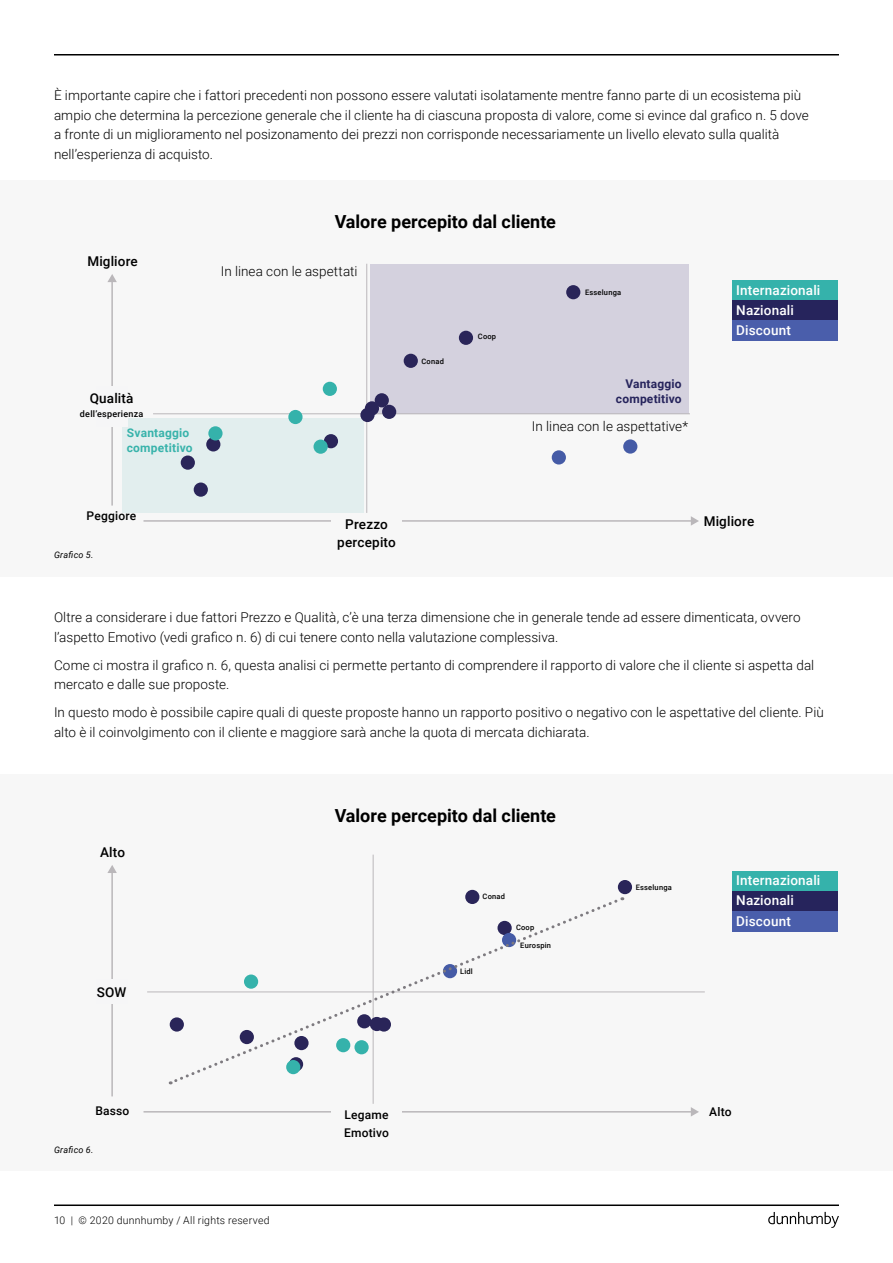
<style>
.page{position:relative;width:893px;height:1263px;background:#fff}
.page>*{position:absolute;margin:0;border:0;box-sizing:border-box;transform-origin:0 0}
.t1{font:700 18px "Roboto";color:#000}
.t2{font:300 13.5px/19.5px "Roboto";letter-spacing:.005em;color:#000}
.t3{font:500 13.5px "Roboto";letter-spacing:.01em;color:#fff}
.t4{font:500 13.5px/17.5px "Roboto";letter-spacing:.01em;color:#000;text-align:center}
.t5{font:500 12px/17.5px "Roboto";letter-spacing:.015em;color:#000}
.t6{font:700 12px/14.5px "Roboto";letter-spacing:.015em;color:#38b3ab}
.t7{font:700 12px/14.5px "Roboto";letter-spacing:.015em;color:#26245c;text-align:right}
.t8{font:300 10.5px "Roboto";letter-spacing:.025em;color:#000}
.t9{font:italic 9px "Roboto";letter-spacing:.03em;color:#000}
.t10{font:500 9px "Roboto";letter-spacing:.025em;color:#000}
.t11{font:500 7.5px "Roboto";letter-spacing:.025em;color:#000}
</style>
<div class="page">
<hr style="left:54px;top:54px;width:785px;height:2px;background:#000">
<svg style="left:768px;top:1212px;width:71px;height:16px"></svg>
<hr style="left:54px;top:1204px;width:785px;height:2px;background:#000">
<div style="left:0;top:774px;width:893px;height:396px;background:#f7f7f7"></div>
<div style="left:0;top:180px;width:893px;height:396px;background:#f7f7f7"></div>
<div style="left:122px;top:418px;width:242px;height:95px;background:#e2eeee"></div>
<div style="left:370px;top:264px;width:319px;height:149px;background:#d4d1de"></div>
<svg style="left:107px;top:274px;width:10px;height:8px"></svg>
<hr style="left:111px;top:281px;width:2px;height:225px;background:#bab7ba">
<svg style="left:107px;top:865px;width:10px;height:8px"></svg>
<hr style="left:111px;top:871px;width:2px;height:225px;background:#bab7ba">
<svg style="left:691px;top:516px;width:8px;height:10px"></svg>
<hr style="left:144px;top:520px;width:548px;height:2px;background:#bab7ba">
<svg style="left:691px;top:1107px;width:8px;height:9px"></svg>
<hr style="left:144px;top:1111px;width:548px;height:1px;background:#bab7ba">
<hr style="left:153px;top:413px;width:537px;height:1px;background:#bab7ba">
<hr style="left:147px;top:991px;width:558px;height:1px;background:#bab7ba">
<hr style="left:366px;top:264px;width:1px;height:249px;background:#bab7ba">
<hr style="left:373px;top:855px;width:1px;height:249px;background:#bab7ba">
<div style="left:97px;top:386px;width:31px;height:40px;background:#f6f6f7"></div>
<div style="left:97px;top:979px;width:31px;height:25px;background:#f6f6f7"></div>
<div style="left:331px;top:516px;width:71px;height:25px;background:#f7f7f7"></div>
<div style="left:331px;top:1107px;width:71px;height:25px;background:#f7f7f7"></div>
<div style="left:181px;top:455px;width:14px;height:15px;background:#2a2559;border-radius:50%"></div>
<div style="left:206px;top:437px;width:14px;height:14px;background:#2a2559;border-radius:50%"></div>
<div style="left:194px;top:482px;width:14px;height:15px;background:#2a2559;border-radius:50%"></div>
<div style="left:324px;top:434px;width:14px;height:14px;background:#2a2559;border-radius:50%"></div>
<div style="left:170px;top:1017px;width:14px;height:14px;background:#2a2559;border-radius:50%"></div>
<div style="left:465px;top:890px;width:14px;height:14px;background:#2a2559;border-radius:50%"></div>
<div style="left:618px;top:880px;width:14px;height:14px;background:#2a2559;border-radius:50%"></div>
<div style="left:365px;top:401px;width:14px;height:14px;background:#2a2559;border-radius:50%"></div>
<div style="left:360px;top:408px;width:15px;height:14px;background:#2a2559;border-radius:50%"></div>
<div style="left:375px;top:393px;width:14px;height:14px;background:#2a2559;border-radius:50%"></div>
<div style="left:382px;top:405px;width:14px;height:14px;background:#2a2559;border-radius:50%"></div>
<div style="left:404px;top:354px;width:14px;height:14px;background:#2a2559;border-radius:50%"></div>
<div style="left:459px;top:331px;width:14px;height:14px;background:#2a2559;border-radius:50%"></div>
<div style="left:566px;top:285px;width:14px;height:14px;background:#2a2559;border-radius:50%"></div>
<div style="left:552px;top:450px;width:14px;height:14px;background:#455ba6;border-radius:50%"></div>
<div style="left:623px;top:439px;width:14px;height:15px;background:#455ba6;border-radius:50%"></div>
<div style="left:313px;top:440px;width:15px;height:14px;background:#35b2ab;border-radius:50%"></div>
<div style="left:288px;top:410px;width:15px;height:14px;background:#35b2ab;border-radius:50%"></div>
<div style="left:323px;top:382px;width:14px;height:14px;background:#35b2ab;border-radius:50%"></div>
<div style="left:208px;top:426px;width:15px;height:14px;background:#35b2ab;border-radius:50%"></div>
<div style="left:733px;top:280px;width:105px;height:20px;background:#35b2ab"></div>
<div style="left:733px;top:871px;width:105px;height:20px;background:#35b2ab"></div>
<div style="left:733px;top:300px;width:105px;height:20px;background:#26245c"></div>
<div style="left:733px;top:891px;width:105px;height:20px;background:#26245c"></div>
<div style="left:733px;top:320px;width:105px;height:20px;background:#4a5eab"></div>
<div style="left:733px;top:911px;width:105px;height:20px;background:#4a5eab"></div>
<svg style="left:172px;top:896px;width:451px;height:188px"></svg>
<p class="t2" style="left:54px;top:85px;width:756px">È importante capire che i fattori precedenti non possono essere valutati isolatamente mentre fanno parte di un ecosistema più ampio che determina la percezione generale che il cliente ha di ciascuna proposta di valore, come si evince dal grafico n. 5 dove a fronte di un miglioramento nel posizonamento dei prezzi non corrisponde necessariamente un livello elevato sulla qualità nell’esperienza di acquisto.</p>
<p class="t4" style="left:87px;top:252px;width:52px">Migliore</p>
<p class="t4" style="left:90px;top:389px;width:45px">Qualità</p>
<p class="t10" style="left:80px;top:408px;width:65px">dell’esperienza</p>
<p class="t6" style="left:127px;top:425px;width:67px">Svantaggio competitivo</p>
<p class="t5" style="left:87px;top:506px;width:51px">Peggiore</p>
<p class="t9" style="left:54px;top:548px;width:41px">Grafico 5.</p>
<h1 class="t1" style="left:335px;top:209px;width:223px">Valore percepito dal cliente</h1>
<p class="t2" style="left:221px;top:261px;width:138px">In linea con le aspettati</p>
<p class="t11" style="left:421px;top:356px;width:24px">Conad</p>
<p class="t11" style="left:478px;top:331px;width:20px">Coop</p>
<p class="t11" style="left:585px;top:287px;width:38px">Esselunga</p>
<p class="t7" style="left:616px;top:376px;width:67px">Vantaggio competitivo</p>
<p class="t2" style="left:532px;top:416px;width:158px">In linea con le aspettative*</p>
<p class="t3" style="left:736px;top:280px;width:86px">Internazionali</p>
<p class="t3" style="left:736px;top:300px;width:59px">Nazionali</p>
<p class="t3" style="left:736px;top:320px;width:56px">Discount</p>
<p class="t4" style="left:337px;top:515px;width:60px">Prezzo percepito</p>
<p class="t4" style="left:704px;top:512px;width:52px">Migliore</p>
<p class="t2" style="left:54px;top:607px;width:748px">Oltre a considerare i due fattori Prezzo e Qualità, c’è una terza dimensione che in generale tende ad essere dimenticata, ovvero l’aspetto Emotivo (vedi grafico n. 6) di cui tenere conto nella valutazione complessiva.</p>
<p class="t2" style="left:54px;top:655px;width:762px">Come ci mostra il grafico n. 6, questa analisi ci permette pertanto di comprendere il rapporto di valore che il cliente si aspetta dal mercato e dalle sue proposte.</p>
<p class="t2" style="left:54px;top:702px;width:771px">In questo modo è possibile capire quali di queste proposte hanno un rapporto positivo o negativo con le aspettative del cliente. Più alto è il coinvolgimento con il cliente e maggiore sarà anche la quota di mercata dichiarata.</p>
<p class="t4" style="left:100px;top:843px;width:27px">Alto</p>
<p class="t4" style="left:97px;top:983px;width:31px">SOW</p>
<p class="t5" style="left:95px;top:1101px;width:35px">Basso</p>
<p class="t9" style="left:54px;top:1144px;width:41px">Grafico 6.</p>
<p class="t8" style="left:54px;top:1213px;width:217px">10 | © 2020 dunnhumby / All rights reserved</p>
<h1 class="t1" style="left:335px;top:803px;width:223px">Valore percepito dal cliente</h1>
<p class="t5" style="left:344px;top:1106px;width:46px">Legame<br>Emotivo</p>
<p class="t11" style="left:483px;top:891px;width:24px">Conad</p>
<p class="t11" style="left:460px;top:966px;width:14px">Lidl</p>
<p class="t11" style="left:516px;top:922px;width:20px">Coop</p>
<p class="t11" style="left:520px;top:940px;width:32px">Eurospin</p>
<p class="t11" style="left:636px;top:882px;width:38px">Esselunga</p>
<p class="t3" style="left:736px;top:871px;width:86px">Internazionali</p>
<p class="t3" style="left:736px;top:891px;width:59px">Nazionali</p>
<p class="t3" style="left:736px;top:911px;width:56px">Discount</p>
<p class="t5" style="left:709px;top:1102px;width:24px">Alto</p>
</div>
